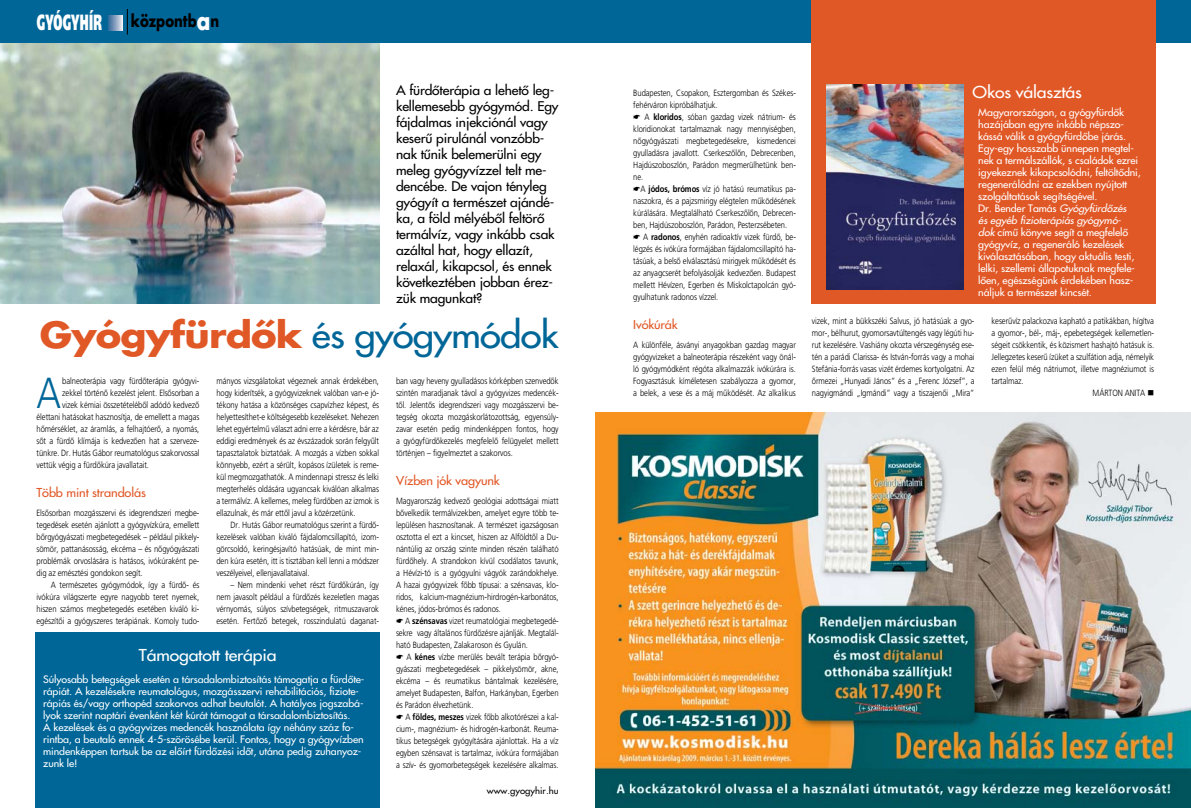
<style>
.page{position:relative;width:1191px;height:808px;background:#fff}
.page>*{position:absolute;margin:0;border:0;box-sizing:border-box;transform-origin:0 0}
.t1{font:300 43.4px "Frutiger Alt";color:#006698;scale:.85 1}
.t2{font:300 35px "Futura Hungary";letter-spacing:-.02em;color:#006698;scale:1.1 1}
.t3{font:800 22px "Frutiger Alt";letter-spacing:.025em;color:#fff;scale:.5 1}
.t4{font:16.6px "KB Futura Bold";color:#000;scale:.8 1}
.t5{font:300 16px "Futura Hungary";letter-spacing:-.01em;color:#fff;scale:1.1 1}
.t6{font:300 13px/16px "Futura Hungary";letter-spacing:-.01em;color:#000;scale:1.06 1}
.t7{font:300 12px "Futura Hungary";letter-spacing:-.01em;color:#e15827;scale:1.06 1}
.t8{font:300 10px/12px "Futura Hungary";letter-spacing:-.01em;color:#fff;scale:1.06 1}
.t9{font:300 9px/12px "Frutiger Alt";letter-spacing:-.01em;color:#000;text-align:justify;scale:.85 1}
.t10{font:300 9px "Futura Hungary";color:#000;scale:1.06 1}
.t11{font:9px "Wingdings";color:#000}
.s1{font-size:25px;color:#fff}
.s2{font-weight:700;color:#e15827}
.s3{font-weight:700}
.s4{font-style:italic}
</style>
<div class="page">
<img style="left:0;top:43px;width:379px;height:260px">
<div style="left:0;top:0;width:1191px;height:43px;background:#006698"></div>
<svg style="left:108px;top:15px;width:15px;height:16px"></svg>
<svg style="left:127px;top:9px;width:1px;height:26px"></svg>
<img style="left:595px;top:413px;width:596px;height:395px">
<div style="left:811px;top:0;width:344px;height:303px;background:#e15827"></div>
<img style="left:827px;top:84px;width:136px;height:206px">
<div style="left:36px;top:632px;width:344px;height:176px;background:#006698"></div>
<h3 class="t3" style="left:37px;top:9px;width:132px">Gyógyhír</h3>
<h3 class="t4" style="left:131px;top:9px;width:112px">központb<span class="s1">a</span>n</h3>
<p class="t6" style="left:396px;top:82px;width:155px">A fürdôterápia a lehetô leg&shy;kellemesebb gyógymód. Egy fájdalmas injekciónál vagy keserû pirulánál vonzóbb&shy;nak tûnik belemerülni egy meleg gyógyvízzel telt me&shy;dencébe. De vajon tényleg gyógyít a természet ajándé&shy;ka, a föld mélyébôl feltörô termálvíz, vagy inkább csak azáltal hat, hogy ellazít, relaxál, kikapcsol, és ennek következtében jobban érez&shy;zük magunkat?</p>
<h2 class="t2" style="left:40px;top:312px;width:473px"><span class="s2">Gyógyfürdôk</span> és gyógymódok</h2>
<h1 class="t1" style="left:37px;top:368px;width:30px">A</h1>
<p class="t9" style="left:62px;top:375px;width:163px">balneoterápia vagy fürdôterápia gyógyvi-</p>
<p class="t9" style="left:62px;top:387px;width:163px">zekkel történô kezelést jelent. Elsôsorban a</p>
<p class="t9" style="left:62px;top:399px;width:163px">vizek kémiai összetételébôl adódó kedvezô</p>
<p class="t9" style="left:37px;top:411px;width:193px">élettani hatásokat hasznosítja, de emellett a magas</p>
<p class="t9" style="left:37px;top:423px;width:193px">hômérséklet, az áramlás, a felhajtóerô, a nyomás,</p>
<p class="t9" style="left:37px;top:435px;width:193px">sôt a fürdô klímája is kedvezôen hat a szerveze-</p>
<p class="t9" style="left:37px;top:447px;width:193px">tünkre. Dr. Hutás Gábor reumatológus szakorvossal</p>
<p class="t9" style="left:37px;top:459px;width:134px">vettük végig a fürdôkúra javallatait.</p>
<h3 class="t7" style="left:37px;top:485px;width:105px">Több mint strandolás</h3>
<p class="t9" style="left:37px;top:507px;width:193px">Elsôsorban mozgásszervi és idegrendszeri megbe&shy;tegedések esetén ajánlott a gyógyvízkúra, emellett bôrgyógyászati megbetegedések – például pikkely&shy;sömör, pattanásosság, ekcéma – és nôgyógyászati problémák orvoslására is hatásos, ivókúraként pe&shy;dig az emésztési gondokon segít.</p>
<p class="t9" style="left:37px;top:579px;width:193px;text-indent:14px">A természetes gyógymódok, így a fürdô- és ivókúra világszerte egyre nagyobb teret nyernek, hiszen számos megbetegedés esetében kiváló ki&shy;egészítôi a gyógyszeres terápiának. Komoly tudo-</p>
<p class="t9" style="left:216px;top:375px;width:193px">mányos vizsgálatokat végeznek annak érdekében, hogy kiderítsék, a gyógyvizeknek valóban van-e jó&shy;tékony hatása a közönséges csapvízhez képest, és helyettesíthet-e költségesebb kezeléseket. Nehezen lehet egyértelmû választ adni erre a kérdésre, bár az eddigi eredmények és az évszázadok során felgyûlt tapasztalatok biztatóak. A mozgás a vízben sokkal könnyebb, ezért a sérült, kopásos ízületek is reme&shy;kül megmozgathatók. A mindennapi stressz és lelki megterhelés oldására ugyancsak kiválóan alkalmas a termálvíz. A kellemes, meleg fürdôben az izmok is ellazulnak, és már ettôl javul a közérzetünk.</p>
<p class="t9" style="left:216px;top:519px;width:193px;text-indent:14px">Dr. Hutás Gábor reumatológus szerint a fürdô&shy;kezelések valóban kiváló fájdalomcsillapító, izom&shy;görcsoldó, keringésjavító hatásúak, de mint min&shy;den kúra esetén, itt is tisztában kell lenni a módszer veszélyeivel, ellenjavallataival.</p>
<p class="t9" style="left:216px;top:579px;width:193px;text-indent:14px">– Nem mindenki vehet részt fürdôkúrán, így nem javasolt például a fürdôzés kezeletlen magas vérnyomás, súlyos szívbetegségek, ritmuszavarok esetén. Fertôzô betegek, rosszindulatú daganat-</p>
<h3 class="t5" style="left:139px;top:645px;width:126px">Támogatott terápia</h3>
<p class="t8" style="left:43px;top:673px;width:304px">Súlyosabb betegségek esetén a társadalombiztosítás támogatja a fürdôte&shy;rápiát. A kezelésekre reumatológus, mozgásszervi rehabilitációs, fiziote&shy;rápiás és/vagy orthopéd szakorvos adhat beutalót. A hatályos jogszabá&shy;lyok szerint naptári évenként két kúrát támogat a társadalombiztosítás.<br>A kezelések és a gyógyvizes medencék használata így néhány száz fo&shy;rintba, a beutaló ennek 4-5-szörösébe kerül. Fontos, hogy a gyógyvízben mindenképpen tartsuk be az elôírt fürdôzési idôt, utána pedig zuhanyoz&shy;zunk le!</p>
<p class="t9" style="left:396px;top:375px;width:193px">ban vagy heveny gyulladásos kórképben szenvedôk szintén maradjanak távol a gyógyvizes medencék&shy;tôl. Jelentôs idegrendszeri vagy mozgásszervi be&shy;tegség okozta mozgáskorlátozottság, egyensúly&shy;zavar esetén pedig mindenképpen fontos, hogy a gyógyfürdôkezelés megfelelô felügyelet mellett történjen – figyelmeztet a szakorvos.</p>
<h3 class="t7" style="left:396px;top:473px;width:99px">Vízben jók vagyunk</h3>
<p class="t9" style="left:396px;top:495px;width:193px">Magyarország kedvezô geológiai adottságai miatt bôvelkedik termálvizekben, amelyet egyre több te&shy;lepülésen hasznosítanak. A természet igazságosan osztotta el ezt a kincset, hiszen az Alföldtôl a Du&shy;nántúlig az ország szinte minden részén található fürdôhely. A strandokon kívül csodálatos tavunk, a Hévízi-tó is a gyógyulni vágyók zarándokhelye.<br>A hazai gyógyvizek fôbb típusai: a szénsavas, klo&shy;ridos, kalcium-magnézium-hirdrogén-karbonátos, kénes, jódos-brómos és radonos.</p>
<p class="t9" style="left:396px;top:615px;width:193px;text-indent:9px">A <span class="s3">szénsavas</span> vizet reumatológiai megbetegedé&shy;sekre vagy általános fürdôzésre ajánlják. Megtalál&shy;ható Budapesten, Zalakaroson és Gyulán.</p>
<p class="t9" style="left:396px;top:651px;width:193px;text-indent:10px">A <span class="s3">kénes</span> vízbe merülés bevált terápia bôrgyó&shy;gyászati megbetegedések – pikkelysömör, akne, ekcéma – és reumatikus bántalmak kezelésére, amelyet Budapesten, Balfon, Harkányban, Egerben és Parádon élvezhetünk.</p>
<p class="t9" style="left:396px;top:711px;width:193px;text-indent:9px">A <span class="s3">földes, meszes</span> vizek fôbb alkotórészei a kal&shy;cium-, magnézium- és hidrogén-karbonát. Reuma&shy;tikus betegségek gyógyítására ajánlottak. Ha a víz egyben szénsavat is tartalmaz, ivókúra formájában a szív- és gyomorbetegségek kezelésére alkalmas.</p>
<p class="t10" style="left:487px;top:785px;width:69px">www.gyogyhir.hu</p>
<p class="t9" style="left:633px;top:87px;width:193px">Budapesten, Csopakon, Esztergomban és Székes&shy;fehérváron kipróbálhatjuk.</p>
<p class="t9" style="left:633px;top:111px;width:193px;text-indent:11px">A <span class="s3">kloridos</span>, sóban gazdag vizek nátrium- és kloridionokat tartalmaznak nagy mennyiségben, nôgyógyászati megbetegedésekre, kismedencei gyulladásra javallott. Cserkeszôlôn, Debrecenben, Hajdúszoboszlón, Parádon megmerülhetünk ben&shy;ne.</p>
<p class="t9" style="left:640px;top:183px;width:184px">A <span class="s3">jódos, brómos</span> víz jó hatású reumatikus pa-</p>
<p class="t9" style="left:633px;top:195px;width:193px">naszokra, és a pajzsmirigy elégtelen mûködésének</p>
<p class="t9" style="left:633px;top:207px;width:193px">kúrálására. Megtalálható Cserkeszôlôn, Debrecen-</p>
<p class="t9" style="left:633px;top:219px;width:183px">ben, Hajdúszoboszlón, Parádon, Pesterzsébeten.</p>
<p class="t9" style="left:643px;top:231px;width:181px">A <span class="s3">radonos</span>, enyhén radioaktív vizek fürdô, be-</p>
<p class="t9" style="left:633px;top:243px;width:193px">légzés és ivókúra formájában fájdalomcsillapító ha-</p>
<p class="t9" style="left:633px;top:255px;width:193px">tásúak, a belsô elválasztású mirigyek mûködését és</p>
<p class="t9" style="left:633px;top:267px;width:193px">az anyagcserét befolyásolják kedvezôen. Budapest</p>
<p class="t9" style="left:633px;top:279px;width:193px">mellett Hévízen, Egerben és Miskolctapolcán gyó-</p>
<p class="t9" style="left:633px;top:291px;width:101px">gyulhatunk radonos vízzel.</p>
<h3 class="t7" style="left:633px;top:317px;width:43px">Ivókúrák</h3>
<p class="t9" style="left:633px;top:339px;width:193px">A különféle, ásványi anyagokban gazdag magyar gyógyvizeket a balneoterápia részeként vagy önál&shy;ló gyógymódként régóta alkalmazzák ivókúrára is.<br>Fogyasztásuk kíméletesen szabályozza a gyomor, a belek, a vese és a máj mûködését. Az alkalikus</p>
<h3 class="t5" style="left:972px;top:81px;width:101px">Okos választás</h3>
<p class="t8" style="left:978px;top:107px;width:155px">Magyarországon, a gyógyfürdôk hazájában egyre inkább népszo&shy;kássá válik a gyógyfürdôbe járás.<br>Egy-egy hosszabb ünnepen megtel&shy;nek a termálszállók, s családok ezrei igyekeznek kikapcsolódni, feltöltôdni, regenerálódni az ezekben nyújtott szolgáltatások segítségével.<br>Dr. Bender Tamás <span class="s4">Gyógyfürdôzés<br>és egyéb fizioterápiás gyógymó-<br>dok</span> címû könyve segít a megfelelô gyógyvíz, a regeneráló kezelések kiválasztásában, hogy aktuális testi, lelki, szellemi állapotuknak megfele&shy;lôen, egészségünk érdekében hasz&shy;náljuk a természet kincsét.</p>
<p class="t9" style="left:812px;top:315px;width:193px">vizek, mint a bükkszéki Salvus, jó hatásúak a gyo&shy;mor-, bélhurut, gyomorsavtúltengés vagy légúti hu&shy;rut kezelésére. Vashiány okozta vérszegénység ese&shy;tén a parádi Clarissa- és István-forrás vagy a mohai Stefánia-forrás vasas vizét érdemes kortyolgatni. Az ôrmezei „Hunyadi János” és a „Ferenc József”, a nagyigmándi „Igmándi” vagy a tiszajenôi „Mira”</p>
<p class="t9" style="left:991px;top:315px;width:193px">keserûvíz palackozva kapható a patikákban, hígítva</p>
<p class="t9" style="left:991px;top:327px;width:193px">a gyomor-, bél-, máj-, epebetegségek kellemetlen-</p>
<p class="t9" style="left:991px;top:339px;width:193px">ségeit csökkentik, és közismert hashajtó hatásuk is.</p>
<p class="t9" style="left:991px;top:351px;width:193px">Jellegzetes keserû ízüket a szulfátion adja, némelyik</p>
<p class="t9" style="left:991px;top:363px;width:193px">ezen felül még nátriumot, illetve magnéziumot is</p>
<p class="t9" style="left:991px;top:375px;width:39px">tartalmaz.</p>
<p class="t9" style="left:1092px;top:387px;width:15px">Márton</p>
<p class="t9" style="left:1124px;top:387px;width:12px">Anita</p>
<p class="t11" style="left:1147px;top:388px;width:8px">■</p>
</div>
